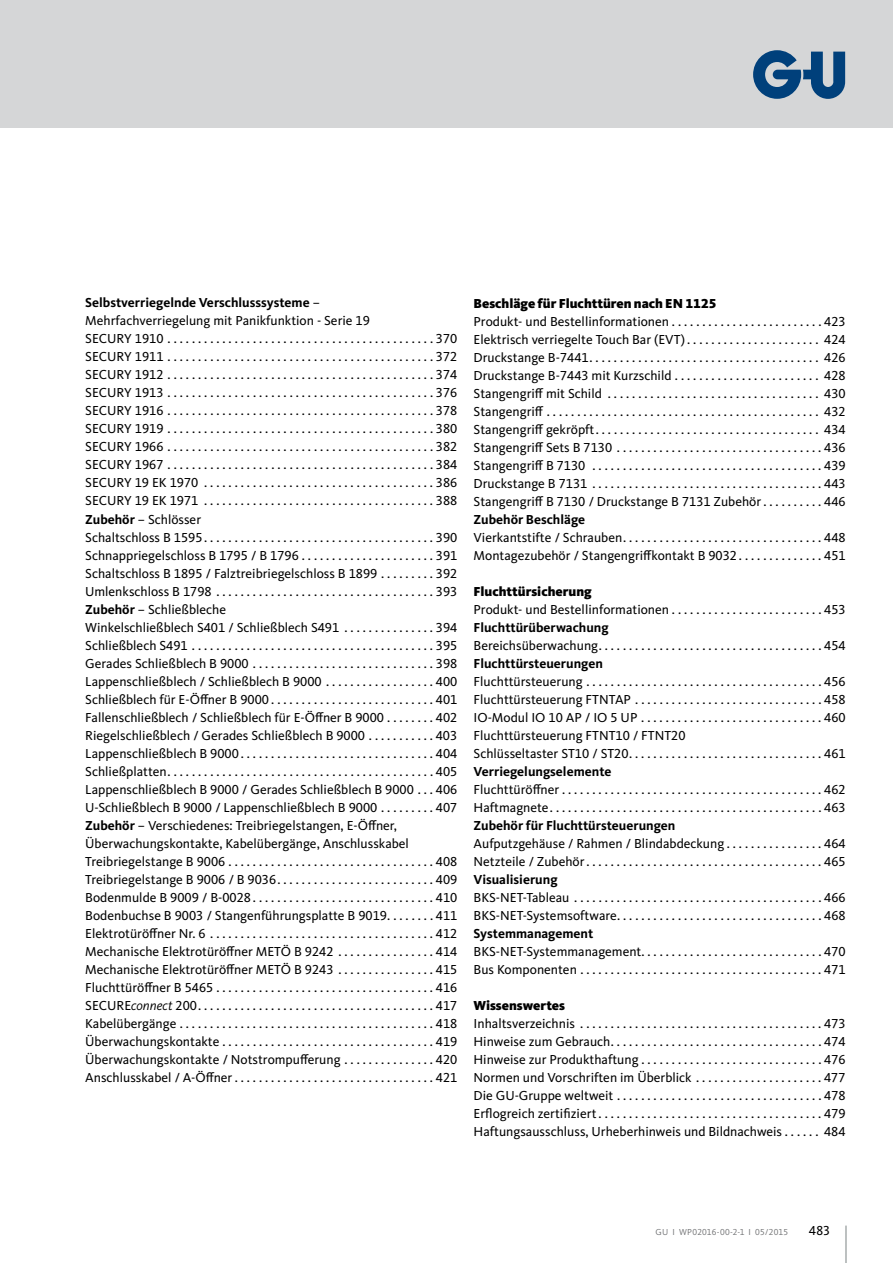
<style>
.page{position:relative;width:893px;height:1263px;background:#fff}
.page>*{position:absolute;margin:0;border:0;box-sizing:border-box;transform-origin:0 0}
.t1{font:13.5px/18px "Kievit Pro";color:#000}
.t2{font:700 13.5px "Kievit Pro";color:#000}
.t3{font:900 13.5px "Kievit Pro";color:#000}
.t4{font:9px "Kievit Pro";letter-spacing:.02em;color:#707173}
.s1{font-weight:700}
.s2{font-style:italic}
</style>
<div class="page">
<div style="left:0;top:0;width:893px;height:128px;background:#d5d6d7"></div>
<svg style="left:753px;top:50px;width:92px;height:49px"></svg>
<hr style="left:846px;top:1226px;width:1px;height:37px;background:#7c8384">
<p class="t1" style="left:85px;top:295px;width:374px"><span class="s1">Selbstverriegelnde Verschlusssysteme</span> –<br>Mehrfachverriegelung mit Panikfunktion - Serie 19<br>SECURY 1910 . . . . . . . . . . . . . . . . . . . . . . . . . . . . . . . . . . . . . . . . . . . . 370<br>SECURY 1911 . . . . . . . . . . . . . . . . . . . . . . . . . . . . . . . . . . . . . . . . . . . . 372<br>SECURY 1912 . . . . . . . . . . . . . . . . . . . . . . . . . . . . . . . . . . . . . . . . . . . . 374<br>SECURY 1913 . . . . . . . . . . . . . . . . . . . . . . . . . . . . . . . . . . . . . . . . . . . . 376<br>SECURY 1916 . . . . . . . . . . . . . . . . . . . . . . . . . . . . . . . . . . . . . . . . . . . . 378<br>SECURY 1919 . . . . . . . . . . . . . . . . . . . . . . . . . . . . . . . . . . . . . . . . . . . . 380<br>SECURY 1966 . . . . . . . . . . . . . . . . . . . . . . . . . . . . . . . . . . . . . . . . . . . . 382<br>SECURY 1967 . . . . . . . . . . . . . . . . . . . . . . . . . . . . . . . . . . . . . . . . . . . . 384<br>SECURY 19 EK 1970 . . . . . . . . . . . . . . . . . . . . . . . . . . . . . . . . . . . . . . 386<br>SECURY 19 EK 1971 . . . . . . . . . . . . . . . . . . . . . . . . . . . . . . . . . . . . . . 388<br><span class="s1">Zubehör</span> – Schlösser<br>Schaltschloss B 1595 . . . . . . . . . . . . . . . . . . . . . . . . . . . . . . . . . . . . . . 390<br>Schnappriegelschloss B 1795 / B 1796 . . . . . . . . . . . . . . . . . . . . . . 391<br>Schaltschloss B 1895 / Falztreibriegelschloss B 1899 . . . . . . . . . 392<br>Umlenkschloss B 1798 . . . . . . . . . . . . . . . . . . . . . . . . . . . . . . . . . . . . 393<br><span class="s1">Zubehör</span> – Schließbleche<br>Winkelschließblech S401 / Schließblech S491 . . . . . . . . . . . . . . . 394<br>Schließblech S491 . . . . . . . . . . . . . . . . . . . . . . . . . . . . . . . . . . . . . . . . 395<br>Gerades Schließblech B 9000 . . . . . . . . . . . . . . . . . . . . . . . . . . . . . . 398<br>Lappenschließblech / Schließblech B 9000 . . . . . . . . . . . . . . . . . . 400<br>Schließblech für E-Öffner B 9000 . . . . . . . . . . . . . . . . . . . . . . . . . . . 401<br>Fallenschließblech / Schließblech für E-Öffner B 9000 . . . . . . . . 402<br>Riegelschließblech / Gerades Schließblech B 9000 . . . . . . . . . . . 403<br>Lappenschließblech B 9000 . . . . . . . . . . . . . . . . . . . . . . . . . . . . . . . . 404<br>Schließplatten. . . . . . . . . . . . . . . . . . . . . . . . . . . . . . . . . . . . . . . . . . . . 405<br>Lappenschließblech B 9000 / Gerades Schließblech B 9000 . . . 406<br>U-Schließblech B 9000 / Lappenschließblech B 9000 . . . . . . . . . 407<br><span class="s1">Zubehör</span> – Verschiedenes: Treibriegelstangen, E-Öffner, Überwachungskontakte, Kabelübergänge, Anschlusskabel Treibriegelstange B 9006 . . . . . . . . . . . . . . . . . . . . . . . . . . . . . . . . . . 408<br>Treibriegelstange B 9006 / B 9036. . . . . . . . . . . . . . . . . . . . . . . . . . 409<br>Bodenmulde B 9009 / B-0028 . . . . . . . . . . . . . . . . . . . . . . . . . . . . . . 410<br>Bodenbuchse B 9003 / Stangenführungsplatte B 9019. . . . . . . . 411<br>Elektrotüröffner Nr. 6 . . . . . . . . . . . . . . . . . . . . . . . . . . . . . . . . . . . . . 412<br>Mechanische Elektrotüröffner METÖ B 9242 . . . . . . . . . . . . . . . . 414<br>Mechanische Elektrotüröffner METÖ B 9243 . . . . . . . . . . . . . . . . 415<br>Fluchttüröffner B 5465 . . . . . . . . . . . . . . . . . . . . . . . . . . . . . . . . . . . . 416<br>SECURE<span class="s2">connect</span> 200. . . . . . . . . . . . . . . . . . . . . . . . . . . . . . . . . . . . . . . 417<br>Kabelübergänge . . . . . . . . . . . . . . . . . . . . . . . . . . . . . . . . . . . . . . . . . . 418<br>Überwachungskontakte . . . . . . . . . . . . . . . . . . . . . . . . . . . . . . . . . . . 419<br>Überwachungskontakte / Notstrompufferung . . . . . . . . . . . . . . . 420<br>Anschlusskabel / A-Öffner . . . . . . . . . . . . . . . . . . . . . . . . . . . . . . . . . 421</p>
<p class="t3" style="left:474px;top:298px;width:245px">Beschläge für Fluchttüren nach EN 1125</p>
<p class="t1" style="left:474px;top:313px;width:374px;text-align:justify">Produkt- und Bestellinformationen . . . . . . . . . . . . . . . . . . . . . . . . . 423<br>Elektrisch verriegelte Touch Bar (EVT) . . . . . . . . . . . . . . . . . . . . . . 424<br>Druckstange B-7441 . . . . . . . . . . . . . . . . . . . . . . . . . . . . . . . . . . . . . . 426<br>Druckstange B-7443 mit Kurzschild . . . . . . . . . . . . . . . . . . . . . . . . 428<br>Stangengriff mit Schild . . . . . . . . . . . . . . . . . . . . . . . . . . . . . . . . . . . 430<br>Stangengriff . . . . . . . . . . . . . . . . . . . . . . . . . . . . . . . . . . . . . . . . . . . . . 432<br>Stangengriff gekröpft . . . . . . . . . . . . . . . . . . . . . . . . . . . . . . . . . . . . . 434<br>Stangengriff Sets B 7130 . . . . . . . . . . . . . . . . . . . . . . . . . . . . . . . . . . 436<br>Stangengriff B 7130 . . . . . . . . . . . . . . . . . . . . . . . . . . . . . . . . . . . . . . 439<br>Druckstange B 7131 . . . . . . . . . . . . . . . . . . . . . . . . . . . . . . . . . . . . . . 443<br>Stangengriff B 7130 / Druckstange B 7131 Zubehör . . . . . . . . . . 446</p>
<p class="t2" style="left:474px;top:514px;width:113px">Zubehör Beschläge</p>
<p class="t1" style="left:474px;top:529px;width:374px">Vierkantstifte / Schrauben. . . . . . . . . . . . . . . . . . . . . . . . . . . . . . . . . 448<br>Montagezubehör / Stangengriffkontakt B 9032 . . . . . . . . . . . . . . 451</p>
<p class="t3" style="left:474px;top:586px;width:120px">Fluchttürsicherung</p>
<p class="t1" style="left:474px;top:601px;width:374px">Produkt- und Bestellinformationen . . . . . . . . . . . . . . . . . . . . . . . . . 453</p>
<p class="t2" style="left:474px;top:622px;width:137px">Fluchttürüberwachung</p>
<p class="t1" style="left:474px;top:637px;width:374px">Bereichsüberwachung. . . . . . . . . . . . . . . . . . . . . . . . . . . . . . . . . . . . . 454</p>
<p class="t2" style="left:474px;top:658px;width:131px">Fluchttürsteuerungen</p>
<p class="t1" style="left:474px;top:673px;width:374px">Fluchttürsteuerung . . . . . . . . . . . . . . . . . . . . . . . . . . . . . . . . . . . . . . . 456<br>Fluchttürsteuerung FTNTAP . . . . . . . . . . . . . . . . . . . . . . . . . . . . . . . 458<br>IO-Modul IO 10 AP / IO 5 UP . . . . . . . . . . . . . . . . . . . . . . . . . . . . . . 460<br>Fluchttürsteuerung FTNT10 / FTNT20<br>Schlüsseltaster ST10 / ST20. . . . . . . . . . . . . . . . . . . . . . . . . . . . . . . . 461</p>
<p class="t2" style="left:474px;top:766px;width:139px">Verriegelungselemente</p>
<p class="t1" style="left:474px;top:781px;width:374px">Fluchttüröffner . . . . . . . . . . . . . . . . . . . . . . . . . . . . . . . . . . . . . . . . . . . 462<br>Haftmagnete. . . . . . . . . . . . . . . . . . . . . . . . . . . . . . . . . . . . . . . . . . . . . 463</p>
<p class="t2" style="left:474px;top:820px;width:203px">Zubehör für Fluchttürsteuerungen</p>
<p class="t1" style="left:474px;top:835px;width:374px">Aufputzgehäuse / Rahmen / Blindabdeckung . . . . . . . . . . . . . . . . 464<br>Netzteile / Zubehör . . . . . . . . . . . . . . . . . . . . . . . . . . . . . . . . . . . . . . . 465</p>
<p class="t2" style="left:474px;top:874px;width:85px">Visualisierung</p>
<p class="t1" style="left:474px;top:889px;width:374px">BKS-NET-Tableau . . . . . . . . . . . . . . . . . . . . . . . . . . . . . . . . . . . . . . . . . 466<br>BKS-NET-Systemsoftware. . . . . . . . . . . . . . . . . . . . . . . . . . . . . . . . . . 468</p>
<p class="t2" style="left:474px;top:928px;width:121px">Systemmanagement</p>
<p class="t1" style="left:474px;top:943px;width:374px">BKS-NET-Systemmanagement. . . . . . . . . . . . . . . . . . . . . . . . . . . . . . 470<br>Bus Komponenten . . . . . . . . . . . . . . . . . . . . . . . . . . . . . . . . . . . . . . . . 471</p>
<p class="t3" style="left:474px;top:1000px;width:93px">Wissenswertes</p>
<p class="t1" style="left:474px;top:1015px;width:374px;text-align:justify">Inhaltsverzeichnis . . . . . . . . . . . . . . . . . . . . . . . . . . . . . . . . . . . . . . . . 473<br>Hinweise zum Gebrauch. . . . . . . . . . . . . . . . . . . . . . . . . . . . . . . . . . . 474<br>Hinweise zur Produkthaftung . . . . . . . . . . . . . . . . . . . . . . . . . . . . . . 476<br>Normen und Vorschriften im Überblick . . . . . . . . . . . . . . . . . . . . . 477<br>Die GU-Gruppe weltweit . . . . . . . . . . . . . . . . . . . . . . . . . . . . . . . . . . 478<br>Erflogreich zertifiziert . . . . . . . . . . . . . . . . . . . . . . . . . . . . . . . . . . . . . 479<br>Haftungsausschluss, Urheberhinweis und Bildnachweis . . . . . . 484</p>
<p class="t4" style="left:655px;top:1228px;width:134px">GU І WP02016-00-2-1 І 05/2015</p>
<p class="t1" style="left:809px;top:1222px;width:23px">483</p>
</div>
